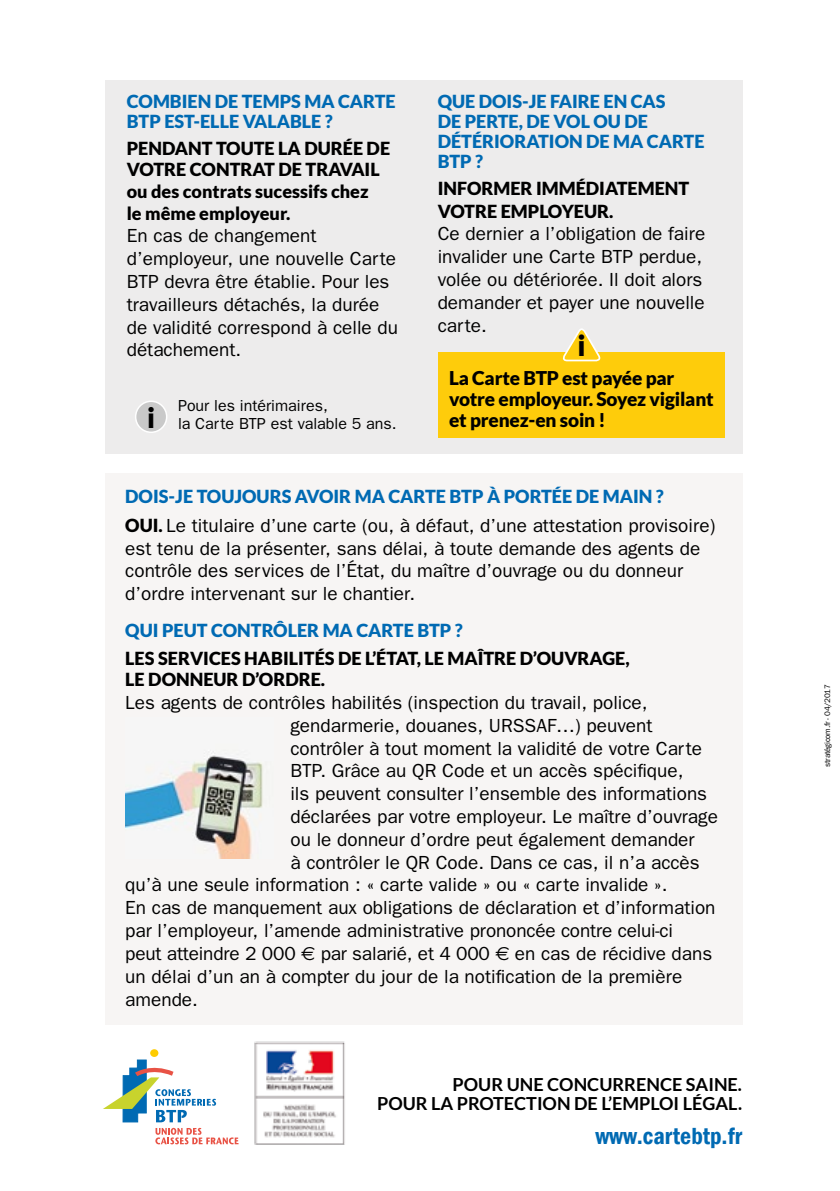
<style>
.page{position:relative;width:840px;height:1191px;background:#fff}
.page>*{position:absolute;margin:0;border:0;box-sizing:border-box;transform-origin:0 0}
.t1{font:900 28.8px "Lato";color:#000}
.t2{font:900 28px "Lato";color:#000}
.t3{font:600 condensed 24px "Franklin Gothic";color:#006ab3}
.t4{font:19px/22.8px "Franklin Gothic";color:#000}
.t5{font:900 19px/21px "Lato";letter-spacing:-.01em;color:#000}
.t6{font:900 18px/21.6px "Lato";color:#000}
.t7{font:900 18px/20px "Lato";color:#006ab3}
.t8{font:700 18px/19.2px "Lato";color:#000}
.t9{font:16px/18px "Franklin Gothic";color:#000}
.t10{font:8px "Franklin Gothic";letter-spacing:-.03em;color:#000}
.s1{font-family:"Lato";font-weight:900;font-size:18px}
.s2{font-family:"Euro Sans"}
</style>
<div class="page">
<div style="left:105px;top:473px;width:637px;height:551px;background:#f7f5f4"></div>
<img style="left:126px;top:755px;width:137px;height:103px">
<img style="left:254px;top:1041px;width:91px;height:104px">
<div style="left:150px;top:1049px;width:8px;height:8px;background:#fecc00;border-radius:50%"></div>
<svg style="left:103px;top:1059px;width:135px;height:85px"></svg>
<div style="left:105px;top:81px;width:637px;height:373px;background:#edecec"></div>
<div style="left:438px;top:352px;width:286px;height:85px;background:#fecc0b"></div>
<div style="left:135px;top:401px;width:31px;height:31px;background:#c9c9c9;border-radius:50%"></div>
<div style="left:135px;top:400px;width:32px;height:33px;border:2px solid #fff;border-radius:50%"></div>
<svg style="left:279px;top:80px;width:322px;height:358px"></svg>
<p class="t7" style="left:127px;top:91px;width:65px">COMBIEN</p>
<p class="t7" style="left:215px;top:91px;width:41px">DE TEM</p>
<p class="t7" style="left:279px;top:91px;width:83px">PS MA CARTE</p>
<p class="t7" style="left:127px;top:110px;width:129px">BTP EST-ELLE VALA</p>
<p class="t7" style="left:290px;top:110px;width:44px">BLE ?</p>
<p class="t6" style="left:127px;top:137px;width:62px">PEN DANT</p>
<p class="t6" style="left:216px;top:137px;width:13px">TOUTE</p>
<p class="t6" style="left:278px;top:137px;width:52px">LA DURÉE</p>
<p class="t6" style="left:366px;top:137px;width:23px">DE</p>
<p class="t6" style="left:127px;top:159px;width:13px">VOTRE</p>
<p class="t6" style="left:190px;top:159px;width:25px">CONTRAT</p>
<p class="t6" style="left:127px;top:159px;width:243px;text-indent:152px">DE TRAVAIL<br>OU DES CONTRATS SUCESSIFS CHEZ<br>LE MÊME EMPLOYEUR.</p>
<p class="t4" style="left:127px;top:224px;width:273px">En cas de changement d’employeur, une nouvelle Carte<br>BTP devra être établie. Pour les travailleurs détachés, la durée de validité correspond à celle du détachement.</p>
<h2 class="t2" style="left:147px;top:401px;width:10px">I</h2>
<p class="t9" style="left:178px;top:396px;width:220px">Pour les intérimaires,<br>la Carte BTP est valable 5 ans.</p>
<p class="t7" style="left:437px;top:91px;width:268px">QUE DOIS-JE FAIRE EN CAS<br>DE PERTE, DE VOL OU DE<br>DÉTÉRIORATION DE MA CARTE<br>BTP ?</p>
<p class="t6" style="left:437px;top:177px;width:13px">INFORMER</p>
<p class="t6" style="left:535px;top:177px;width:155px">IMMÉDIATEMENT</p>
<p class="t6" style="left:437px;top:200px;width:13px">VOTRE</p>
<p class="t6" style="left:500px;top:200px;width:86px">EM PLOYEUR</p>
<p class="t6" style="left:608px;top:200px;width:6px">.</p>
<p class="t4" style="left:437px;top:222px;width:269px">Ce dernier a l’obligation de faire invalider une Carte BTP perdue, volée ou détériorée. Il doit alors demander et payer une nouvelle carte.</p>
<h1 class="t1" style="left:577px;top:329px;width:10px">I</h1>
<p class="t5" style="left:449px;top:367px;width:266px">LA CARTE BTP EST PAYÉE PAR<br>VOTRE EMPLOYEUR. SOYEZ VIGILANT<br>ET PRENEZ-EN SOIN !</p>
<p class="t7" style="left:125px;top:486px;width:539px">DOIS-JE TOUJOURS AVOIR MA CARTE BTP À PORTÉE DE MAIN ?</p>
<p class="t6" style="left:125px;top:514px;width:12px">OUI</p>
<p class="t4" style="left:125px;top:513px;width:591px;text-indent:33px"><span class="s1">.</span> Le titulaire d’une carte (ou, à défaut, d’une attestation provisoire) est tenu de la présenter, sans délai, à toute demande des agents de contrôle des services de l’État, du maître d’ouvrage ou du donneur d’ordre intervenant sur le chantier.</p>
<p class="t7" style="left:125px;top:620px;width:339px">QUI PEUT CONTRÔLER MA CARTE BTP ?</p>
<p class="t6" style="left:125px;top:647px;width:11px">LES</p>
<p class="t6" style="left:158px;top:647px;width:11px">SERVI</p>
<p class="t6" style="left:209px;top:647px;width:84px">CES HABILITÉS</p>
<p class="t6" style="left:338px;top:647px;width:50px">DE L’ÉTAT</p>
<p class="t6" style="left:416px;top:647px;width:79px">, LEMAÎTRE</p>
<p class="t6" style="left:519px;top:647px;width:32px">D’OUVRA</p>
<p class="t6" style="left:602px;top:647px;width:29px">GE,</p>
<p class="t6" style="left:125px;top:668px;width:51px">LE DONNEUR</p>
<p class="t6" style="left:242px;top:668px;width:84px">D’ORDRE.</p>
<p class="t4" style="left:125px;top:690px;width:523px">Les agents de contrôles habilités (inspection du travail, police,</p>
<p class="t4" style="left:290px;top:713px;width:363px">gendarmerie, douanes, URSSAF…) peuvent</p>
<p class="t4" style="left:290px;top:736px;width:413px">contrôler à tout moment la validité de votre Carte</p>
<p class="t4" style="left:290px;top:759px;width:394px">BTP. Grâce au QR Code et un accès spécifique,</p>
<p class="t4" style="left:290px;top:782px;width:418px">ils peuvent consulter l’ensemble des informations</p>
<p class="t4" style="left:290px;top:804px;width:429px">déclarées par votre employeur. Le maître d’ouvrage</p>
<p class="t4" style="left:290px;top:827px;width:405px">ou le donneur d’ordre peut également demander</p>
<p class="t4" style="left:290px;top:850px;width:410px">à contrôler le QR Code. Dans ce cas, il n’a accès</p>
<p class="t4" style="left:125px;top:873px;width:543px">qu’à une seule information : « carte valide » ou « carte invalide ».</p>
<p class="t4" style="left:125px;top:896px;width:591px">En cas de manquement aux obligations de déclaration et d’information</p>
<p class="t4" style="left:125px;top:918px;width:549px">par l’employeur, l’amende administrative prononcée contre celui-ci</p>
<p class="t4" style="left:125px;top:941px;width:588px">peut atteindre 2 000 <span class="s2">€</span> par salarié, et 4 000 <span class="s2">€</span> en cas de récidive dans</p>
<p class="t4" style="left:125px;top:964px;width:558px">un délai d’un an à compter du jour de la notification de la première</p>
<p class="t4" style="left:125px;top:987px;width:74px">amende.</p>
<p class="t8" style="left:377px;top:1074px;width:366px;text-indent:75px">POUR UNE CONCURRENCE SAINE.<br>POUR LA PROTECTION DE L’EMPLOI</p>
<p class="t8" style="left:682px;top:1094px;width:61px">LÉGAL.</p>
<p class="t3" style="left:595px;top:1120px;width:148px">www.cartebtp.fr</p>
<p class="t10" style="left:822px;top:767px;width:84px;rotate:-90deg">stratégicom.fr - 04/2017</p>
</div>
